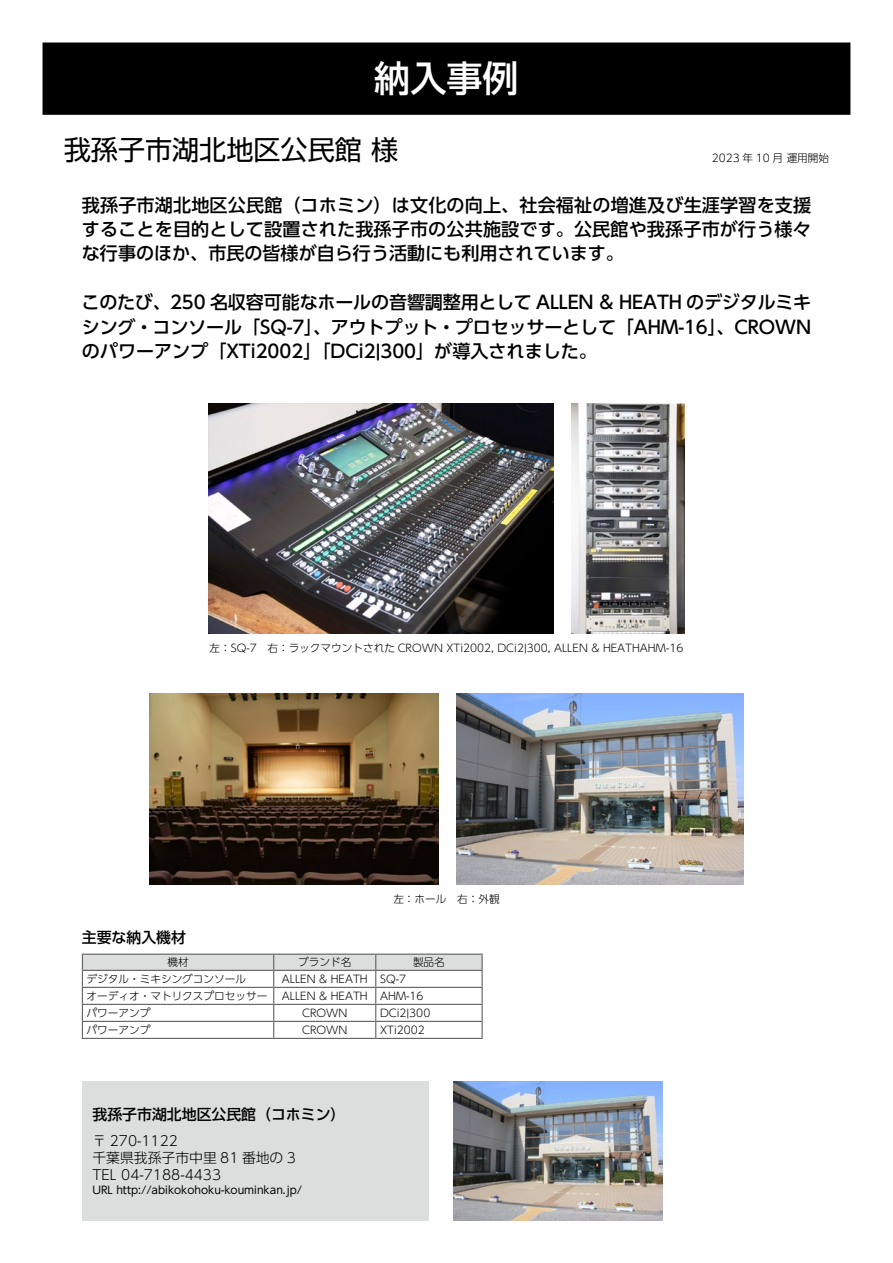
<style>
.page{position:relative;width:893px;height:1263px;background:#fff}
.page>*{position:absolute;margin:0;border:0;box-sizing:border-box;transform-origin:0 0}
.t1{font:500 36.15px "UD Shin Go Pro";color:#fff}
.t2{font:27.15px "Shin Go Pro";color:#000}
.t3{font:500 18px/24.5px "UD Shin Go Pro";color:#000;text-align:justify}
.t4{font:500 14.85px "UD Shin Go Pro";color:#000}
.t5{font:300 13.8px/17px "UD Shin Go Pro";color:#000}
.t6{font:300 10.65px "UD Shin Go Pro";color:#000}
.t7{font:10.65px "UD Shin Go Pro";color:#000}
</style>
<div class="page">
<div style="left:43px;top:43px;width:807px;height:71px;background:#000"></div>
<div style="left:43px;top:43px;width:807px;height:72px;border:2px solid #000"></div>
<img style="left:209px;top:404px;width:344px;height:230px">
<img style="left:571px;top:404px;width:113px;height:230px">
<img style="left:150px;top:693px;width:288px;height:191px">
<img style="left:456px;top:693px;width:287px;height:191px">
<hr style="left:274px;top:1038px;width:102px;height:1px;background:#595757">
<hr style="left:376px;top:1038px;width:107px;height:1px;background:#595757">
<hr style="left:82px;top:1038px;width:192px;height:1px;background:#595757">
<svg style="left:82px;top:954px;width:401px;height:84px"></svg>
<div style="left:82px;top:1081px;width:346px;height:140px;background:#dcdddd"></div>
<img style="left:454px;top:1081px;width:208px;height:140px">
<h1 class="t1" style="left:374px;top:49px;width:146px">納入事例</h1>
<h2 class="t2" style="left:64px;top:127px;width:336px">我孫子市湖北地区公民館 様</h2>
<p class="t3" style="left:82px;top:192px;width:731px">我孫子市湖北地区公民館（コホミン）は文化の向上、社会福祉の増進及び生涯学習を支援することを目的として設置された我孫子市の公共施設です。公民館や我孫子市が行う様々な行事のほか、市民の皆様が自ら行う活動にも利用されています。</p>
<p class="t3" style="left:82px;top:290px;width:731px">このたび、250 名収容可能なホールの音響調整用として ALLEN &amp; HEATH のデジタルミキシング・コンソール「SQ-7」、アウトプット・プロセッサーとして「AHM-16」、CROWNのパワーアンプ「XTi2002」「DCi2¦300」が導入されました。</p>
<p class="t6" style="left:712px;top:150px;width:119px">2023 年 10 月 運用開始</p>
<p class="t6" style="left:210px;top:639px;width:475px">左：SQ-7　右：ラックマウントされた CROWN XTi2002, DCi2¦300, ALLEN &amp; HEATHAHM-16</p>
<p class="t6" style="left:393px;top:890px;width:108px">左：ホール　右：外観</p>
<p class="t4" style="left:82px;top:926px;width:106px">主要な納入機材</p>
<p class="t6" style="left:167px;top:954px;width:23px">機材</p>
<p class="t6" style="left:298px;top:954px;width:55px">ブランド名</p>
<p class="t6" style="left:413px;top:954px;width:33px">製品名</p>
<p class="t6" style="left:87px;top:970px;width:161px">デジタル・ミキシングコンソール</p>
<p class="t6" style="left:282px;top:970px;width:126px">ALLEN &amp; HEATH SQ-7</p>
<p class="t6" style="left:87px;top:987px;width:182px">オーディオ・マトリクスプロセッサー</p>
<p class="t6" style="left:282px;top:987px;width:143px">ALLEN &amp; HEATH AHM-16</p>
<p class="t6" style="left:87px;top:1004px;width:65px">パワーアンプ</p>
<p class="t6" style="left:302px;top:1004px;width:47px">CROWN</p>
<p class="t6" style="left:380px;top:1004px;width:52px">DCi2¦300</p>
<p class="t6" style="left:87px;top:1021px;width:65px">パワーアンプ</p>
<p class="t6" style="left:302px;top:1021px;width:47px">CROWN</p>
<p class="t6" style="left:380px;top:1021px;width:46px">XTi2002</p>
<p class="t4" style="left:92px;top:1102px;width:254px">我孫子市湖北地区公民館（コホミン）</p>
<p class="t5" style="left:92px;top:1131px;width:205px">〒 270-1122<br>千葉県我孫子市中里 81 番地の 3<br>TEL 04-7188-4433</p>
<p class="t7" style="left:92px;top:1181px;width:211px">URL http://abikokohoku-kouminkan.jp/</p>
</div>
